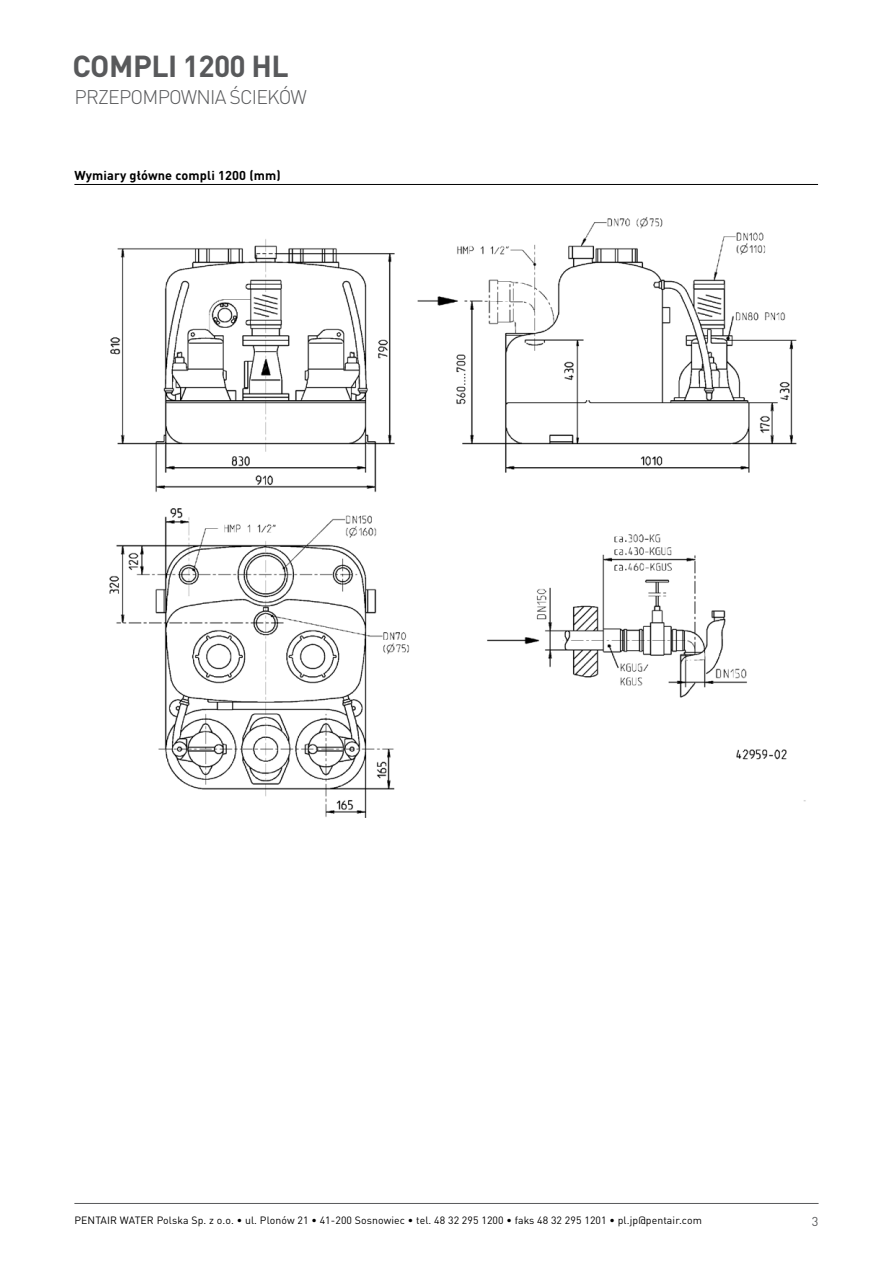
<style>
.page{position:relative;width:893px;height:1263px;background:#fff}
.page>*{position:absolute;margin:0;border:0;box-sizing:border-box;transform-origin:0 0}
.t1{font:700 30px "DIN Pro";letter-spacing:-.015em;color:#58595b}
.t2{font:300 19.5px "DIN Pro";letter-spacing:-.04em;color:#58595b}
.t3{font:700 12.75px "DIN Pro";letter-spacing:.01em;color:#000}
.t4{font:12.75px "DIN Pro";color:#58595b}
.t5{font:10.5px "DIN Pro";letter-spacing:.01em;color:#000}
</style>
<div class="page">
<hr style="left:74px;top:1203px;width:745px;height:1px;background:#58595b">
<hr style="left:74px;top:184px;width:744px;height:1px;background:#000">
<img style="left:109px;top:217px;width:697px;height:600px">
<h1 class="t1" style="left:72px;top:41px;width:218px">COMPLI 1200 HL</h1>
<h2 class="t2" style="left:75px;top:82px;width:234px">PRZEPOMPOWNIA ŚCIEKÓW</h2>
<p class="t3" style="left:74px;top:165px;width:208px">Wymiary główne compli 1200 (mm)</p>
<p class="t5" style="left:74px;top:1212px;width:629px">PENTAIR WATER Polska Sp. z o.o. ∙ ul. Plonów 21 ∙ 41-200 Sosnowiec ∙ tel. 48 32 295 1200 ∙ faks 48 32 295 1201 ∙ pl.jp@pentair.com</p>
<p class="t4" style="left:812px;top:1211px;width:8px">3</p>
</div>
